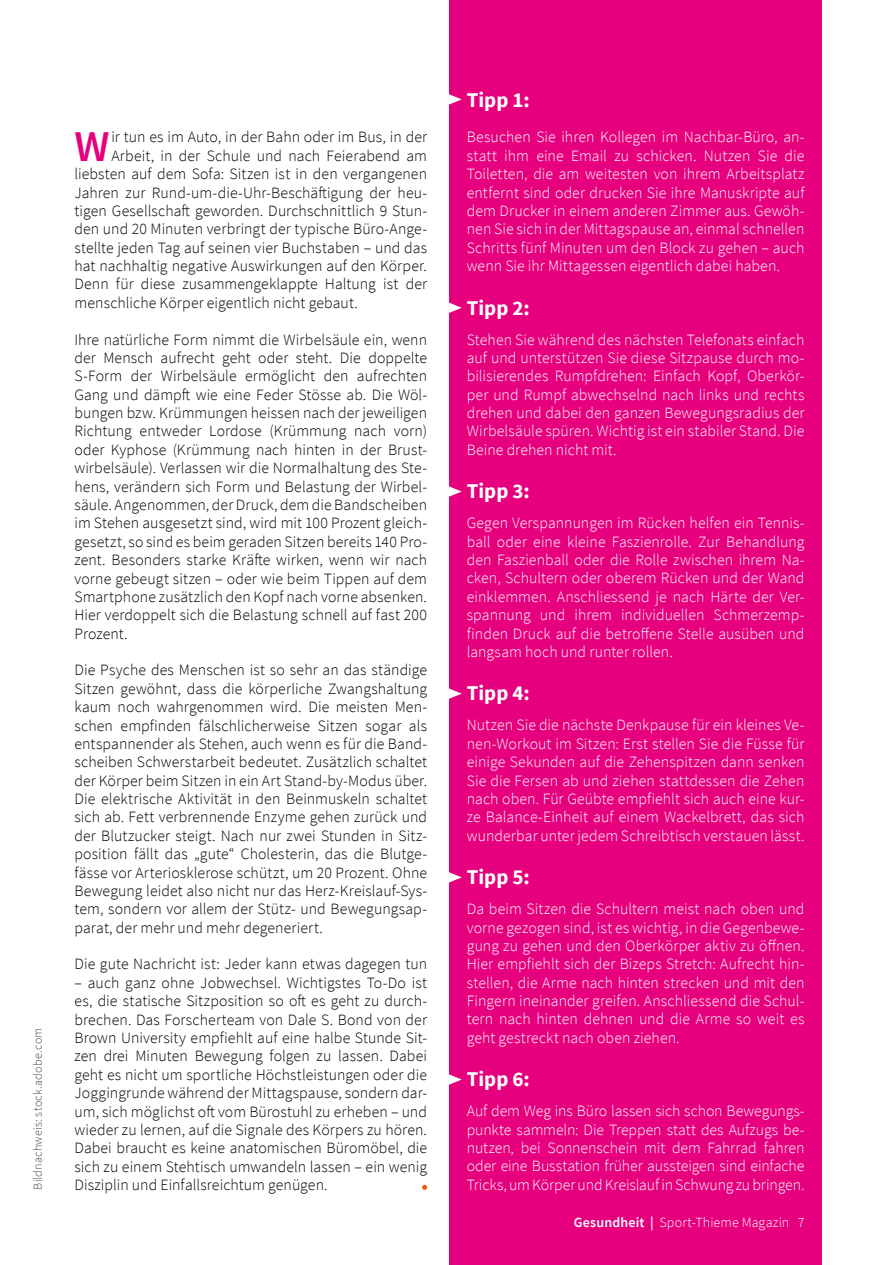
<style>
.page{position:relative;width:879px;height:1265px;background:#fff}
.page>*{position:absolute;margin:0;border:0;box-sizing:border-box;transform-origin:0 0}
.t1{font:600 43.93px "Source Sans Pro";color:#e6007d}
.t2{font:700 21px "Source Sans Pro";color:#fff}
.t3{font:300 15.75px/18.4px "Source Sans Pro";letter-spacing:.005em;color:#000;text-align:justify}
.t4{font:300 15.75px/18.4px "Source Sans Pro";letter-spacing:.005em;color:#fff;text-align:justify}
.t5{font:300 14px "Source Sans Pro";letter-spacing:.01em;color:#fff}
.t6{font:300 12.25px "Source Sans Pro";letter-spacing:.015em;color:#485156}
.s1{font-weight:600}
</style>
<div class="page">
<div style="left:449px;top:0;width:372px;height:1265px;background:#e6007d"></div>
<svg style="left:422px;top:1185px;width:5px;height:5px"></svg>
<svg style="left:449px;top:94px;width:12px;height:11px"></svg>
<svg style="left:449px;top:303px;width:12px;height:10px"></svg>
<svg style="left:449px;top:486px;width:12px;height:11px"></svg>
<svg style="left:449px;top:688px;width:12px;height:11px"></svg>
<svg style="left:449px;top:872px;width:12px;height:11px"></svg>
<svg style="left:449px;top:1074px;width:12px;height:11px"></svg>
<p class="t6" style="left:30px;top:1190px;width:164px;rotate:-90deg">Bildnachweis: stock.adobe.com</p>
<h1 class="t1" style="left:74px;top:117px;width:37px">W</h1>
<p class="t3" style="left:111px;top:128px;width:317px">ir tun es im Auto, in der Bahn oder im Bus, in der</p>
<p class="t3" style="left:111px;top:146px;width:317px">Arbeit, in der Schule und nach Feierabend am</p>
<p class="t3" style="left:74px;top:165px;width:354px">liebsten auf dem Sofa: Sitzen ist in den vergangenen</p>
<p class="t3" style="left:74px;top:183px;width:354px">Jahren zur Rund-um-die-Uhr-Beschäftigung der heu-</p>
<p class="t3" style="left:74px;top:202px;width:354px">tigen Gesellschaft geworden. Durchschnittlich 9 Stun-</p>
<p class="t3" style="left:74px;top:220px;width:354px">den und 20 Minuten verbringt der typische Büro-Ange-</p>
<p class="t3" style="left:74px;top:238px;width:354px">stellte jeden Tag auf seinen vier Buchstaben – und das</p>
<p class="t3" style="left:74px;top:257px;width:354px">hat nachhaltig negative Auswirkungen auf den Körper.</p>
<p class="t3" style="left:74px;top:275px;width:354px">Denn für diese zusammengeklappte Haltung ist der</p>
<p class="t3" style="left:74px;top:293px;width:284px">menschliche Körper eigentlich nicht gebaut.</p>
<p class="t3" style="left:74px;top:330px;width:354px">Ihre natürliche Form nimmt die Wirbelsäule ein, wenn der Mensch aufrecht geht oder steht. Die doppelte S-Form der Wirbelsäule ermöglicht den aufrechten Gang und dämpft wie eine Feder Stösse ab. Die Wöl&shy;bungen bzw. Krümmungen heissen nach der jeweiligen Richtung entweder Lordose (Krümmung nach vorn) oder Kyphose (Krümmung nach hinten in der Brust&shy;wirbelsäule). Verlassen wir die Normalhaltung des Ste&shy;hens, verändern sich Form und Belastung der Wirbel&shy;säule. Angenommen, der Druck, dem die Bandscheiben im Stehen ausgesetzt sind, wird mit 100 Prozent gleich&shy;gesetzt, so sind es beim geraden Sitzen bereits 140 Pro&shy;zent. Besonders starke Kräfte wirken, wenn wir nach vorne gebeugt sitzen – oder wie beim Tippen auf dem Smartphone zusätzlich den Kopf nach vorne absenken.<br>Hier verdoppelt sich die Belastung schnell auf fast 200<br>Prozent.</p>
<p class="t3" style="left:74px;top:661px;width:354px">Die Psyche des Menschen ist so sehr an das ständige Sitzen gewöhnt, dass die körperliche Zwangshaltung kaum noch wahrgenommen wird. Die meisten Men&shy;schen empfinden fälschlicherweise Sitzen sogar als entspannender als Stehen, auch wenn es für die Band&shy;scheiben Schwerstarbeit bedeutet. Zusätzlich schaltet der Körper beim Sitzen in ein Art Stand-by-Modus über.<br>Die elektrische Aktivität in den Beinmuskeln schaltet sich ab. Fett verbrennende Enzyme gehen zurück und der Blutzucker steigt. Nach nur zwei Stunden in Sitz&shy;position fällt das „gute“ Cholesterin, das die Blutge&shy;fässe vor Arteriosklerose schützt, um 20 Prozent. Ohne Bewegung leidet also nicht nur das Herz-Kreislauf-Sys&shy;tem, sondern vor allem der Stütz- und Bewegungsap&shy;parat, der mehr und mehr degeneriert.</p>
<p class="t3" style="left:74px;top:955px;width:354px">Die gute Nachricht ist: Jeder kann etwas dagegen tun</p>
<p class="t3" style="left:74px;top:973px;width:354px">– auch ganz ohne Jobwechsel. Wichtigstes To-Do ist es, die statische Sitzposition so oft es geht zu durch&shy;brechen. Das Forscherteam von Dale S. Bond von der Brown University empfiehlt auf eine halbe Stunde Sit&shy;zen drei Minuten Bewegung folgen zu lassen. Dabei geht es nicht um sportliche Höchstleistungen oder die Joggingrunde während der Mittagspause, sondern dar&shy;um, sich möglichst oft vom Bürostuhl zu erheben – und wieder zu lernen, auf die Signale des Körpers zu hören.<br>Dabei braucht es keine anatomischen Büromöbel, die sich zu einem Stehtisch umwandeln lassen – ein wenig Disziplin und Einfallsreichtum genügen.</p>
<h2 class="t2" style="left:466px;top:86px;width:64px">Tipp 1:</h2>
<p class="t4" style="left:466px;top:128px;width:339px">Besuchen Sie ihren Kollegen im Nachbar-Büro, an&shy;statt ihm eine Email zu schicken. Nutzen Sie die Toiletten, die am weitesten von ihrem Arbeitsplatz entfernt sind oder drucken Sie ihre Manuskripte auf dem Drucker in einem anderen Zimmer aus. Gewöh&shy;nen Sie sich in der Mittagspause an, einmal schnellen Schritts fünf Minuten um den Block zu gehen – auch wenn Sie ihr Mittagessen eigentlich dabei haben.</p>
<h2 class="t2" style="left:466px;top:293px;width:65px">Tipp 2:</h2>
<p class="t4" style="left:466px;top:330px;width:339px">Stehen Sie während des nächsten Telefonats einfach auf und unterstützen Sie diese Sitzpause durch mo&shy;bilisierendes Rumpfdrehen: Einfach Kopf, Oberkör&shy;per und Rumpf abwechselnd nach links und rechts drehen und dabei den ganzen Bewegungsradius der Wirbelsäule spüren. Wichtig ist ein stabiler Stand. Die Beine drehen nicht mit.</p>
<h2 class="t2" style="left:466px;top:477px;width:64px">Tipp 3:</h2>
<p class="t4" style="left:466px;top:514px;width:339px">Gegen Verspannungen im Rücken helfen ein Tennis&shy;ball oder eine kleine Faszienrolle. Zur Behandlung den Faszienball oder die Rolle zwischen ihrem Na&shy;cken, Schultern oder oberem Rücken und der Wand einklemmen. Anschliessend je nach Härte der Ver&shy;spannung und ihrem individuellen Schmerzemp&shy;finden Druck auf die betroffene Stelle ausüben und langsam hoch und runter rollen.</p>
<h2 class="t2" style="left:466px;top:679px;width:65px">Tipp 4:</h2>
<p class="t4" style="left:466px;top:716px;width:339px">Nutzen Sie die nächste Denkpause für ein kleines Ve&shy;nen-Workout im Sitzen: Erst stellen Sie die Füsse für einige Sekunden auf die Zehenspitzen dann senken Sie die Fersen ab und ziehen stattdessen die Zehen nach oben. Für Geübte empfiehlt sich auch eine kur&shy;ze Balance-Einheit auf einem Wackelbrett, das sich wunderbar unter jedem Schreibtisch verstauen lässt.</p>
<h2 class="t2" style="left:466px;top:863px;width:64px">Tipp 5:</h2>
<p class="t4" style="left:466px;top:900px;width:339px">Da beim Sitzen die Schultern meist nach oben und vorne gezogen sind, ist es wichtig, in die Gegenbewe&shy;gung zu gehen und den Oberkörper aktiv zu öffnen.<br>Hier empfiehlt sich der Bizeps Stretch: Aufrecht hin&shy;stellen, die Arme nach hinten strecken und mit den Fingern ineinander greifen. Anschliessend die Schul&shy;tern nach hinten dehnen und die Arme so weit es geht gestreckt nach oben ziehen.</p>
<h2 class="t2" style="left:466px;top:1065px;width:64px">Tipp 6:</h2>
<p class="t4" style="left:466px;top:1102px;width:339px">Auf dem Weg ins Büro lassen sich schon Bewegungs&shy;punkte sammeln: Die Treppen statt des Aufzugs be&shy;nutzen, bei Sonnenschein mit dem Fahrrad fahren oder eine Busstation früher aussteigen sind einfache</p>
<p class="t4" style="left:466px;top:1175px;width:339px">Tricks, um Körper und Kreislauf in Schwung zu bringen.</p>
<p class="t5" style="left:573px;top:1213px;width:232px"><span class="s1">Gesundheit |</span> Sport-Thieme Magazin 7</p>
</div>
